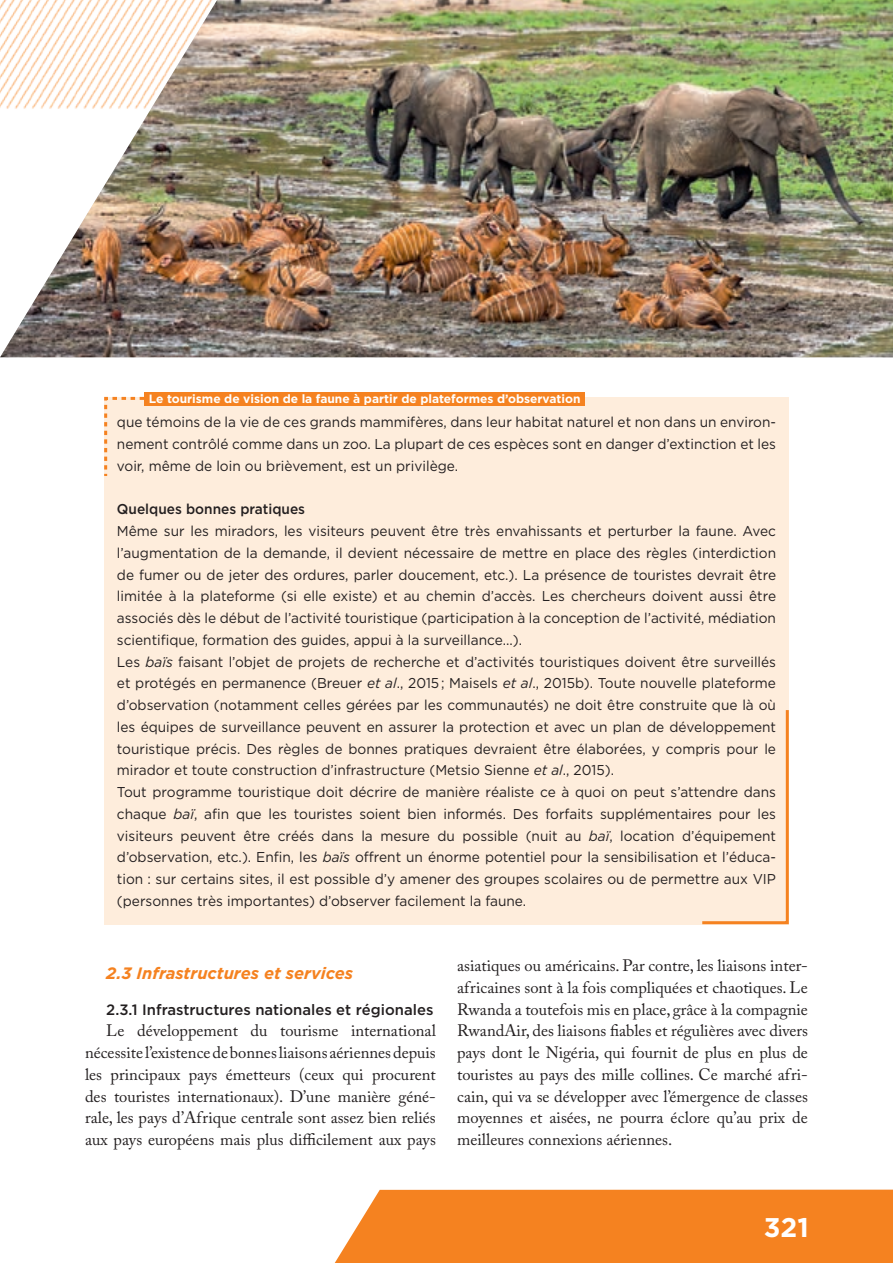
<style>
.page{position:relative;width:893px;height:1263px;background:#fff}
.page>*{position:absolute;margin:0;border:0;box-sizing:border-box;transform-origin:0 0}
.t1{font:700 27px "Gotham HTF";color:#fff}
.t2{font:16.5px/21.8px "Adobe Caslon Pro";color:#231f20;text-align:justify}
.t3{font:italic 700 16.5px "Gotham HTF";color:#f58220}
.t4{font:500 15px "Gotham HTF";color:#231f20}
.t5{font:14.25px/21.8px "Gotham HTF";color:#231f20;text-align:justify;scale:.96 1}
.t6{font:500 14.25px "Gotham HTF";color:#231f20;scale:.96 1}
.t7{font:700 12px "Gotham HTF";color:#fff}
.s1{font-style:italic}
</style>
<div class="page">
<div style="left:334px;top:1189px;width:559px;height:74px;background:#f58220"></div>
<img style="left:0;top:0;width:893px;height:357px">
<div style="left:104px;top:397px;width:685px;height:527px;background:#feeddc"></div>
<svg style="left:104px;top:395px;width:50px;height:81px"></svg>
<svg style="left:699px;top:710px;width:90px;height:215px"></svg>
<div style="left:145px;top:392px;width:440px;height:13px;background:#f58220"></div>
<p class="t7" style="left:149px;top:392px;width:433px">Le tourisme de vision de la faune à partir de plateformes d’observation</p>
<p class="t5" style="left:117px;top:411px;width:688px">que témoins de la vie de ces grands mammifères, dans leur habitat naturel et non dans un environ&shy;nement contrôlé comme dans un zoo. La plupart de ces espèces sont en danger d’extinction et les voir, même de loin ou brièvement, est un privilège.</p>
<p class="t6" style="left:117px;top:501px;width:198px">Quelques bonnes pratiques</p>
<p class="t5" style="left:117px;top:520px;width:688px;text-align:left">Même sur les miradors, les visiteurs peuvent être très envahissants et perturber la faune. Avec l’augmentation de la demande, il devient nécessaire de mettre en place des règles (interdiction de fumer ou de jeter des ordures, parler doucement, etc.). La présence de touristes devrait être limitée à la plateforme (si elle existe) et au chemin d’accès. Les chercheurs doivent aussi être associés dès le début de l’activité touristique (participation à la conception de l’activité, médiation scientifique, formation des guides, appui à la surveillance...).<br>Les <span class="s1">baïs</span> faisant l’objet de projets de recherche et d’activités touristiques doivent être surveillés et protégés en permanence (Breuer <span class="s1">et al</span>., 2015; Maisels <span class="s1">et al</span>., 2015b). Toute nouvelle plateforme d’observation (notamment celles gérées par les communautés) ne doit être construite que là où les équipes de surveillance peuvent en assurer la protection et avec un plan de développement touristique précis. Des règles de bonnes pratiques devraient être élaborées, y compris pour le mirador et toute construction d’infrastructure (Metsio Sienne <span class="s1">et al</span>., 2015).<br>Tout programme touristique doit décrire de manière réaliste ce à quoi on peut s’attendre dans chaque <span class="s1">baï</span>, afin que les touristes soient bien informés. Des forfaits supplémentaires pour les visiteurs peuvent être créés dans la mesure du possible (nuit au <span class="s1">baï</span>, location d’équipement d’observation, etc.). Enfin, les <span class="s1">baïs</span> offrent un énorme potentiel pour la sensibilisation et l’éduca&shy;tion : sur certains sites, il est possible d’y amener des groupes scolaires ou de permettre aux VIP (personnes très importantes) d’observer facilement la faune.</p>
<p class="t3" style="left:106px;top:963px;width:248px">2.3 Infrastructures et services</p>
<p class="t4" style="left:106px;top:1001px;width:329px">2.3.1 Infrastructures nationales et régionales</p>
<p class="t2" style="left:85px;top:1020px;width:352px;text-indent:21px">Le développement du tourisme international nécessite l’existence de bonnes liaisons aériennes depuis les principaux pays émetteurs (ceux qui procurent des touristes internationaux). D’une manière géné&shy;rale, les pays d’Afrique centrale sont assez bien reliés aux pays européens mais plus difficilement aux pays</p>
<p class="t2" style="left:457px;top:954px;width:352px">asiatiques ou américains. Par contre, les liaisons inter&shy;africaines sont à la fois compliquées et chaotiques. Le Rwanda a toutefois mis en place, grâce à la compagnie RwandAir, des liaisons fiables et régulières avec divers pays dont le Nigéria, qui fournit de plus en plus de touristes au pays des mille collines. Ce marché afri&shy;cain, qui va se développer avec l’émergence de classes moyennes et aisées, ne pourra éclore qu’au prix de meilleures connexions aériennes.</p>
<h1 class="t1" style="left:764px;top:1212px;width:46px">321</h1>
</div>
